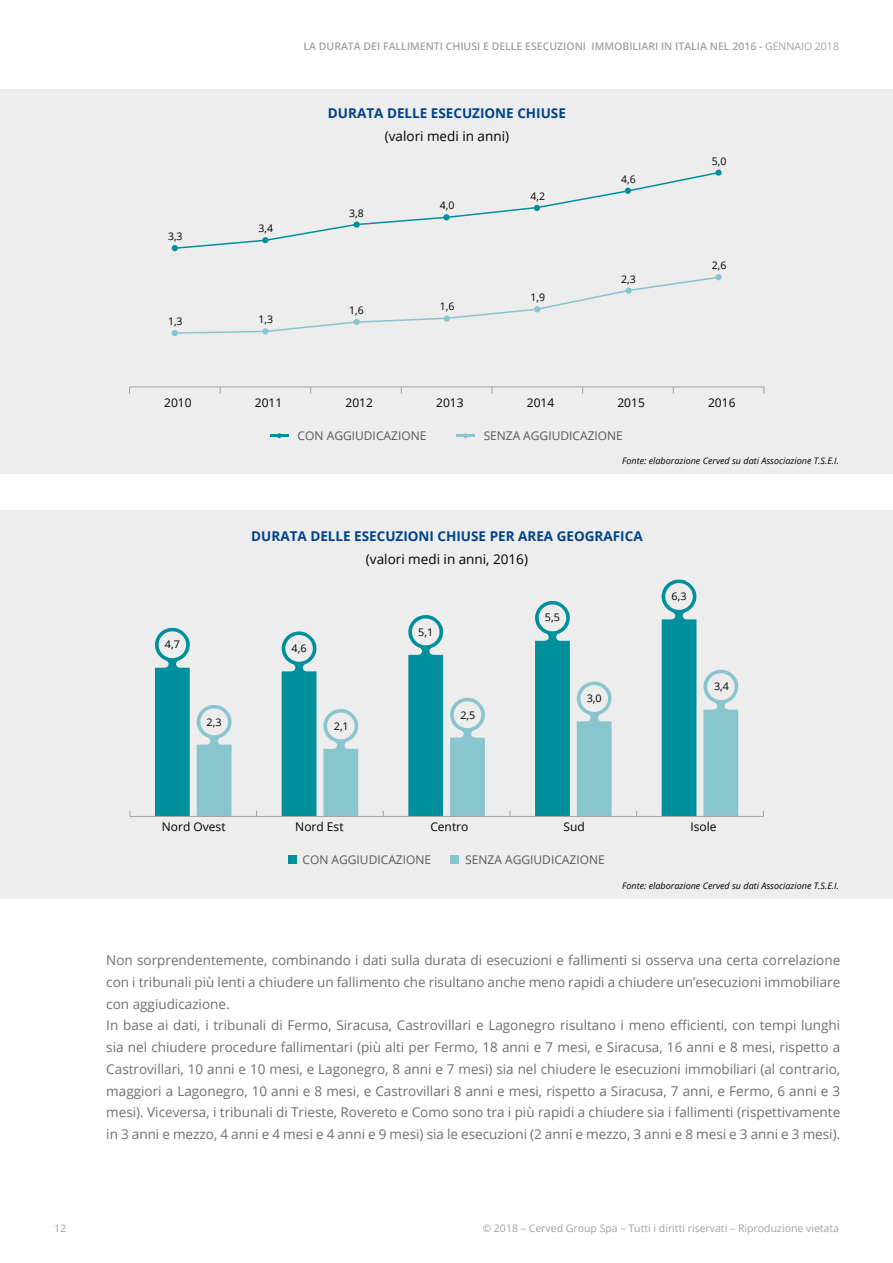
<style>
.page{position:relative;width:893px;height:1263px;background:#fff}
.page>*{position:absolute;margin:0;border:0;box-sizing:border-box;transform-origin:0 0}
.t1{font:13.5px/21.8px "Open Sans";color:#706f6f}
.t2{font:700 13.5px "Open Sans";color:#004289}
.t3{font:13.5px "Open Sans";color:#000}
.t4{font:12px "Open Sans";color:#595758}
.t5{font:12px "Open Sans";color:#000}
.t6{font:600 10.5px "Open Sans";color:#a5a0a0}
.t7{font:10.5px "Open Sans";color:#000}
.t8{font:10.5px "Open Sans";color:#a5a0a0}
.t9{font:italic 9px "Open Sans";color:#000}
.s1{font-weight:400}
</style>
<div class="page">
<div style="left:0;top:89px;width:893px;height:385px;background:#ededed"></div>
<div style="left:0;top:510px;width:893px;height:388px;background:#ededed"></div>
<svg style="left:155px;top:619px;width:541px;height:197px"></svg>
<svg style="left:197px;top:710px;width:541px;height:106px"></svg>
<hr style="left:130px;top:816px;width:633px;height:1px;background:#a2a2a2">
<svg style="left:662px;top:579px;width:35px;height:46px"></svg>
<svg style="left:535px;top:601px;width:36px;height:45px"></svg>
<svg style="left:408px;top:615px;width:37px;height:45px"></svg>
<svg style="left:282px;top:629px;width:36px;height:48px"></svg>
<svg style="left:155px;top:626px;width:36px;height:47px"></svg>
<svg style="left:197px;top:703px;width:36px;height:47px"></svg>
<svg style="left:323px;top:707px;width:37px;height:47px"></svg>
<svg style="left:450px;top:695px;width:36px;height:48px"></svg>
<svg style="left:577px;top:679px;width:36px;height:48px"></svg>
<svg style="left:703px;top:669px;width:36px;height:46px"></svg>
<hr style="left:130px;top:386px;width:634px;height:1px;background:#a2a2a2">
<svg style="left:172px;top:169px;width:550px;height:82px"></svg>
<div style="left:715px;top:274px;width:7px;height:6px;background:#88c5ce;border-radius:50%"></div>
<svg style="left:172px;top:276px;width:548px;height:60px"></svg>
<div style="left:288px;top:855px;width:9px;height:9px;background:#008f9d"></div>
<div style="left:450px;top:855px;width:9px;height:9px;background:#88c5ce"></div>
<svg style="left:456px;top:433px;width:19px;height:5px"></svg>
<svg style="left:270px;top:433px;width:19px;height:5px"></svg>
<p class="t6" style="left:303px;top:39px;width:537px">LA DURATA DEI FALLIMENTI CHIUSI E DELLE ESECUZIONI IMMOBILIARI IN ITALIA NEL 2016 - <span class="s1">GENNAIO 2018</span></p>
<p class="t7" style="left:168px;top:229px;width:16px">3,3</p>
<p class="t7" style="left:259px;top:221px;width:16px">3,4</p>
<p class="t7" style="left:168px;top:314px;width:16px">1,3</p>
<p class="t7" style="left:259px;top:312px;width:16px">1,3</p>
<p class="t2" style="left:328px;top:104px;width:239px">DURATA DELLE ESECUZIONE CHIUSE</p>
<p class="t3" style="left:385px;top:126px;width:126px">(valori medi in anni)</p>
<p class="t7" style="left:349px;top:205px;width:16px">3,8</p>
<p class="t7" style="left:440px;top:198px;width:16px">4,0</p>
<p class="t7" style="left:349px;top:303px;width:16px">1,6</p>
<p class="t7" style="left:440px;top:299px;width:16px">1,6</p>
<p class="t7" style="left:531px;top:188px;width:16px">4,2</p>
<p class="t7" style="left:531px;top:290px;width:16px">1,9</p>
<p class="t7" style="left:621px;top:172px;width:16px">4,6</p>
<p class="t7" style="left:621px;top:271px;width:16px">2,3</p>
<p class="t7" style="left:712px;top:154px;width:16px">5,0</p>
<p class="t7" style="left:712px;top:258px;width:16px">2,6</p>
<p class="t5" style="left:164px;top:395px;width:29px">2010</p>
<p class="t5" style="left:255px;top:395px;width:29px">2011</p>
<p class="t5" style="left:345px;top:395px;width:29px">2012</p>
<p class="t5" style="left:436px;top:395px;width:29px">2013</p>
<p class="t5" style="left:527px;top:395px;width:29px">2014</p>
<p class="t5" style="left:617px;top:395px;width:29px">2015</p>
<p class="t5" style="left:708px;top:395px;width:29px">2016</p>
<p class="t4" style="left:298px;top:428px;width:130px">CON AGGIUDICAZIONE</p>
<p class="t4" style="left:484px;top:428px;width:141px">SENZA AGGIUDICAZIONE</p>
<p class="t9" style="left:622px;top:455px;width:218px">Fonte: elaborazione Cerved su dati Associazione T.S.E.I.</p>
<p class="t2" style="left:251px;top:527px;width:393px">DURATA DELLE ESECUZIONI CHIUSE PER AREA GEOGRAFICA</p>
<p class="t3" style="left:366px;top:550px;width:164px">(valori medi in anni, 2016)</p>
<p class="t7" style="left:165px;top:637px;width:16px">4,7</p>
<p class="t7" style="left:292px;top:641px;width:16px">4,6</p>
<p class="t7" style="left:207px;top:714px;width:16px">2,3</p>
<p class="t7" style="left:334px;top:719px;width:16px">2,1</p>
<p class="t7" style="left:418px;top:625px;width:16px">5,1</p>
<p class="t7" style="left:460px;top:708px;width:16px">2,5</p>
<p class="t7" style="left:545px;top:610px;width:16px">5,5</p>
<p class="t7" style="left:587px;top:691px;width:16px">3,0</p>
<p class="t7" style="left:672px;top:589px;width:16px">6,3</p>
<p class="t7" style="left:714px;top:679px;width:16px">3,4</p>
<p class="t5" style="left:162px;top:818px;width:65px">Nord Ovest</p>
<p class="t5" style="left:295px;top:818px;width:50px">Nord Est</p>
<p class="t5" style="left:430px;top:818px;width:40px">Centro</p>
<p class="t5" style="left:563px;top:818px;width:23px">Sud</p>
<p class="t5" style="left:691px;top:818px;width:28px">Isole</p>
<p class="t4" style="left:302px;top:851px;width:130px">CON AGGIUDICAZIONE</p>
<p class="t4" style="left:465px;top:851px;width:141px">SENZA AGGIUDICAZIONE</p>
<p class="t9" style="left:622px;top:880px;width:218px">Fonte: elaborazione Cerved su dati Associazione T.S.E.I.</p>
<p class="t1" style="left:106px;top:949px;width:735px">Non sorprendentemente, combinando i dati sulla durata di esecuzioni e fallimenti si osserva una certa correlazione con i tribunali più lenti a chiudere un fallimento che risultano anche meno rapidi a chiudere un’esecuzioni immobiliare con aggiudicazione.<br>In base ai dati, i tribunali di Fermo, Siracusa, Castrovillari e Lagonegro risultano i meno efficienti, con tempi lunghi sia nel chiudere procedure fallimentari (più alti per Fermo, 18 anni e 7 mesi, e Siracusa, 16 anni e 8 mesi, rispetto a Castrovillari, 10 anni e 10 mesi, e Lagonegro, 8 anni e 7 mesi) sia nel chiudere le esecuzioni immobiliari (al contrario, maggiori a Lagonegro, 10 anni e 8 mesi, e Castrovillari 8 anni e mesi, rispetto a Siracusa, 7 anni, e Fermo, 6 anni e 3 mesi). Viceversa, i tribunali di Trieste, Rovereto e Como sono tra i più rapidi a chiudere sia i fallimenti (rispettivamente in 3 anni e mezzo, 4 anni e 4 mesi e 4 anni e 9 mesi) sia le esecuzioni (2 anni e mezzo, 3 anni e 8 mesi e 3 anni e 3 mesi).</p>
<p class="t8" style="left:54px;top:1221px;width:14px">12</p>
<p class="t8" style="left:482px;top:1221px;width:358px">© 2018 – Cerved Group Spa – Tutti i diritti riservati – Riproduzione vietata</p>
</div>
